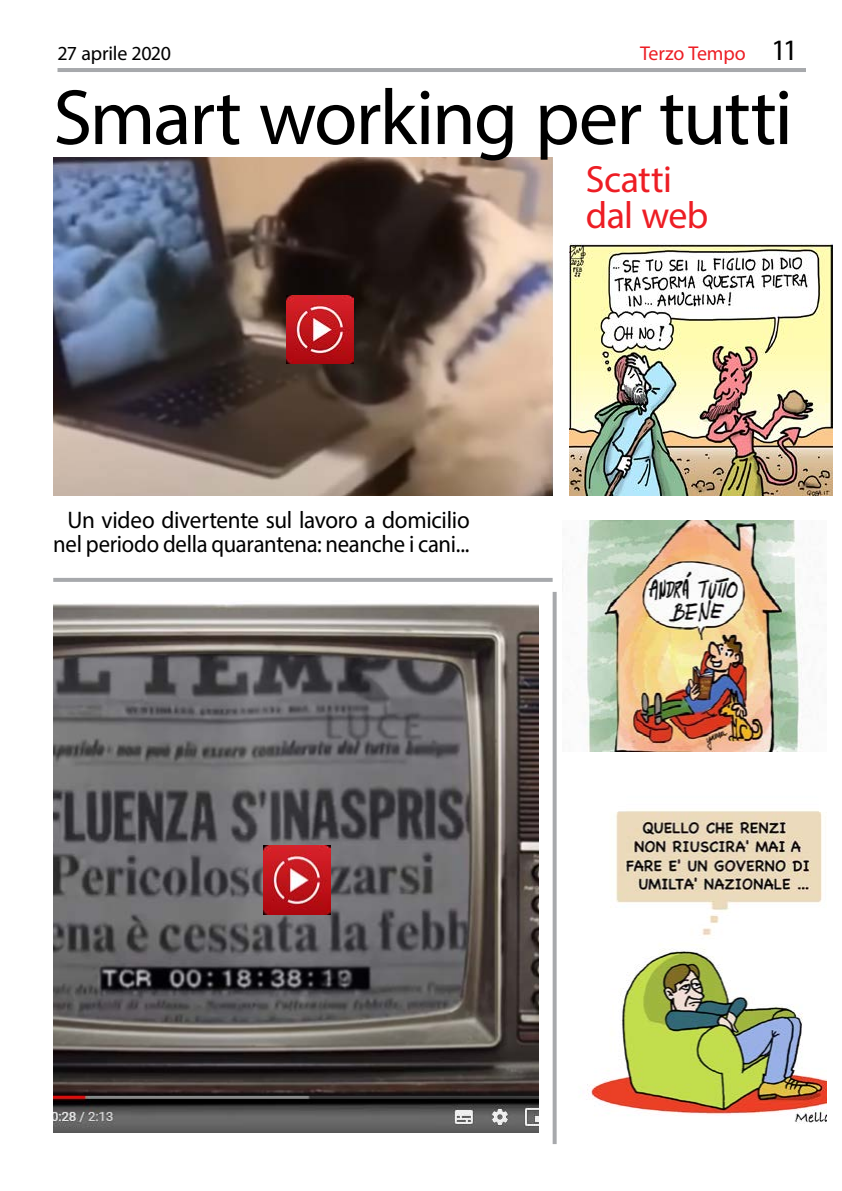
<style>
.page{position:relative;width:842px;height:1191px;background:#fff}
.page>*{position:absolute;margin:0;border:0;box-sizing:border-box;transform-origin:0 0}
.t1{font:79px "Myriad Pro";letter-spacing:-.025em;color:#000}
.t2{font:38px/36px "Myriad Pro";letter-spacing:-.02em;color:#ed1d24}
.t3{font:24px/24px "Myriad Pro";letter-spacing:-.015em;color:#000;text-align:center;scale:.96 1}
.t4{font:20px "Myriad Pro";letter-spacing:-.015em;color:#000}
.t5{font:20px "Myriad Pro";letter-spacing:-.01em;color:#ed1d24}
.s1{font-size:29.7px;color:#000}
</style>
<div class="page">
<hr style="left:57px;top:68px;width:749px;height:4px;background:#a7a9ac">
<img style="left:569px;top:244px;width:263px;height:252px">
<img style="left:579px;top:520px;width:224px;height:232px">
<img style="left:587px;top:811px;width:239px;height:312px">
<img style="left:53px;top:603px;width:485px;height:529px">
<img style="left:53px;top:157px;width:500px;height:339px">
<img style="left:286px;top:295px;width:67px;height:69px">
<img style="left:263px;top:845px;width:67px;height:69px">
<hr style="left:53px;top:578px;width:500px;height:4px;background:#a7a9ac">
<svg style="left:553px;top:592px;width:4px;height:552px;background:#aeb0b3"></svg>
<p class="t4" style="left:57px;top:41px;width:115px">27 aprile 2020</p>
<p class="t5" style="left:640px;top:41px;width:159px">Terzo Tempo <span class="s1">11</span></p>
<h1 class="t1" style="left:53px;top:69px;width:741px">Smart working per tutti</h1>
<h2 class="t2" style="left:586px;top:161px;width:124px">Scatti dal web</h2>
<p class="t3" style="left:53px;top:508px;width:435px">Un video divertente sul lavoro a domicilio nel periodo della quarantena: neanche i cani...</p>
</div>
